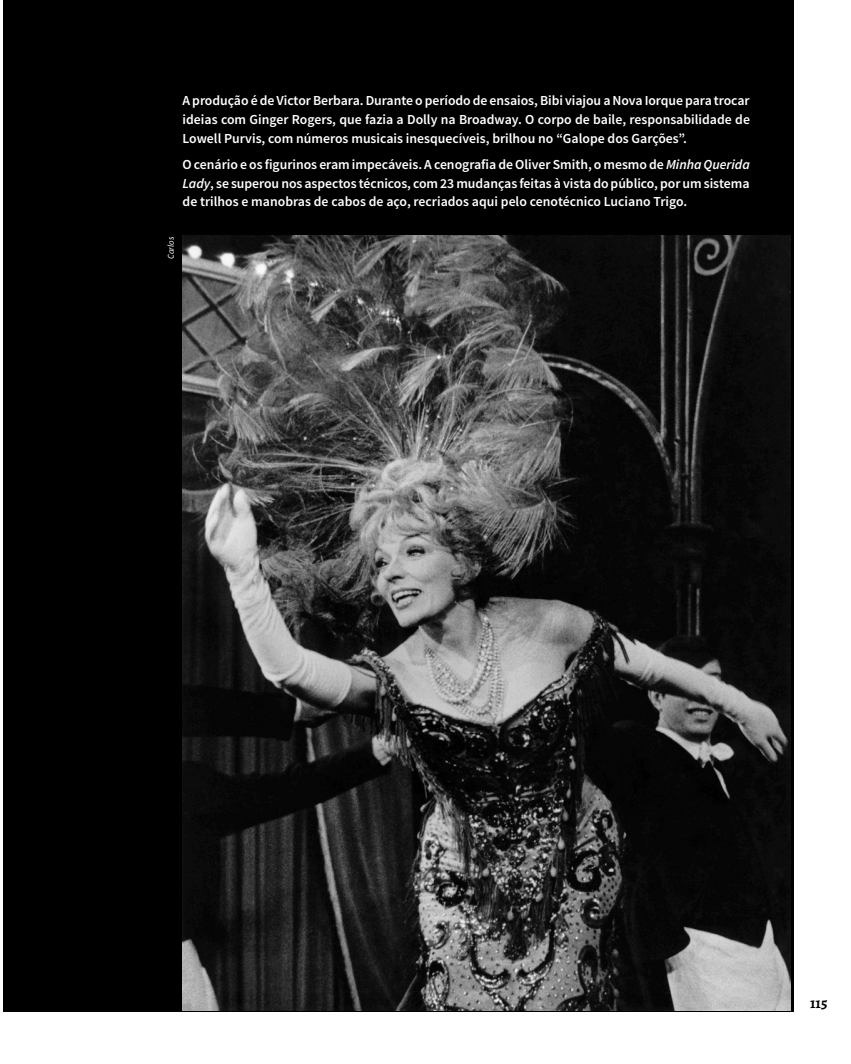
<style>
.page{position:relative;width:851px;height:1064px;background:#fff}
.page>*{position:absolute;margin:0;border:0;box-sizing:border-box;transform-origin:0 0}
.t1{font:700 15px "Alegreya";color:#000}
.t2{font:600 13.75px/18.8px "Source Sans Pro";color:#fff;text-align:justify}
.t3{font:italic 8.75px "Source Sans Pro";color:#fff}
.s1{font-style:italic}
</style>
<div class="page">
<div style="left:3px;top:0;width:790px;height:1010px;background:#000"></div>
<img style="left:182px;top:236px;width:608px;height:774px">
<p class="t2" style="left:182px;top:92px;width:568px">A produção é de Victor Berbara. Durante o período de ensaios, Bibi viajou a Nova Iorque para trocar ideias com Ginger Rogers, que fazia a Dolly na Broadway. O corpo de baile, responsabilidade de Lowell Purvis, com números musicais inesquecíveis, brilhou no “Galope dos Garções”.</p>
<p class="t2" style="left:182px;top:155px;width:568px">O cenário e os figurinos eram impecáveis. A cenografia de Oliver Smith, o mesmo de <span class="s1">Minha Querida Lady</span>, se superou nos aspectos técnicos, com 23 mudanças feitas à vista do público, por um sistema de trilhos e manobras de cabos de aço, recriados aqui pelo cenotécnico Luciano Trigo.</p>
<p class="t3" style="left:165px;top:259px;width:24px;rotate:-90deg">Carlos</p>
<p class="t1" style="left:809px;top:992px;width:19px">115</p>
</div>
